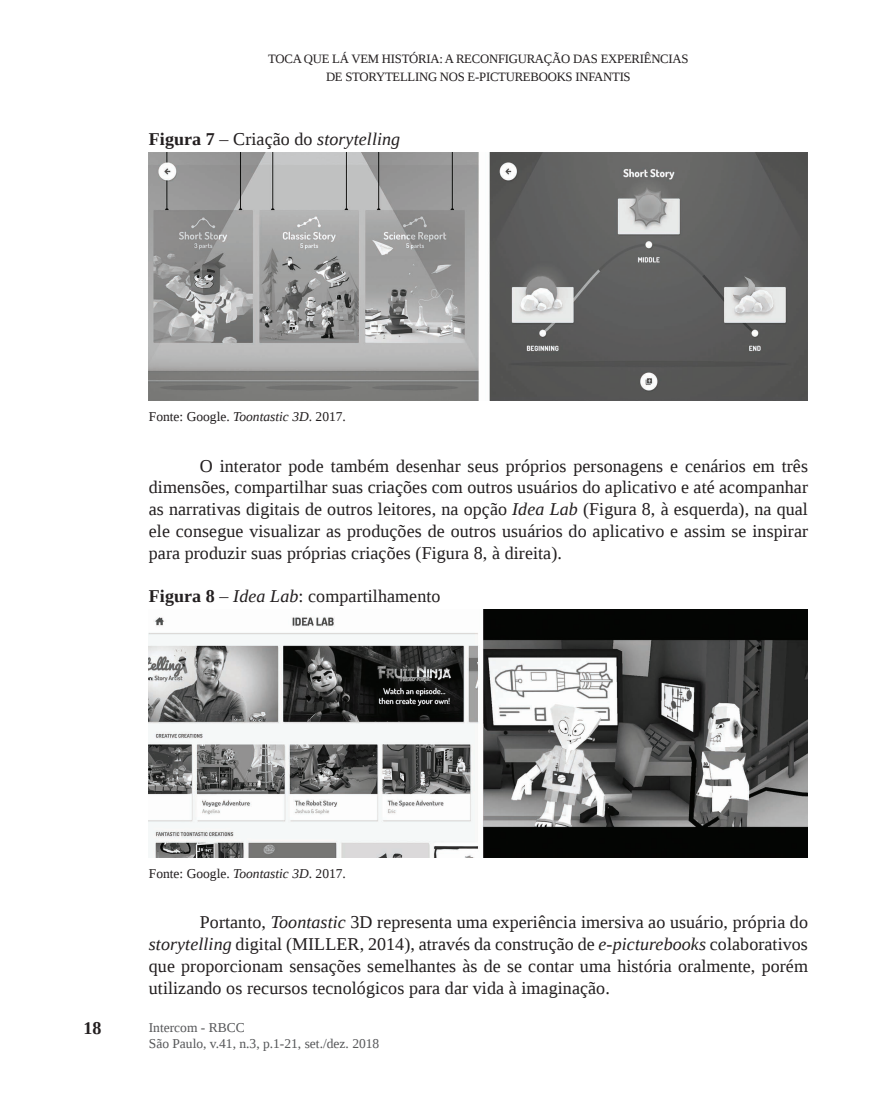
<style>
.page{position:relative;width:893px;height:1106px;background:#fff}
.page>*{position:absolute;margin:0;border:0;box-sizing:border-box;transform-origin:0 0}
.PN{font:18px/21.8px "Liberation Serif";letter-spacing:.005em;color:#231f20;text-align:justify}
.Tf{font:18px "Liberation Serif";letter-spacing:.005em;color:#231f20}
.Tf-2{font:italic 18px "Liberation Serif";letter-spacing:.005em;color:#231f20}
.t1{font:700 18px "Liberation Serif";color:#231f20}
.Fon{font:13.5px "Liberation Serif";color:#231f20}
.t2{font:13.5px/16.2px "Liberation Serif";color:#57585a}
.t3{font:12.75px/18px "Liberation Serif";letter-spacing:-.02em;color:#231f20;text-align:center}
.s1{font-weight:700;font-style:normal}
.s2{font-style:normal}
.s3{font-style:italic}
.s4{font-weight:700}
</style>
<div class="page">
<img style="left:149px;top:153px;width:659px;height:248px">
<img style="left:149px;top:610px;width:659px;height:247px">
<p class="t3" style="left:268px;top:49px;width:422px">TOCA QUE LÁ VEM HISTÓRIA: A RECONFIGURAÇÃO DAS EXPERIÊNCIAS<br>DE STORYTELLING NOS E-PICTUREBOOKS INFANTIS</p>
<p class="Tf-2" style="left:149px;top:127px;width:253px"><span class="s1">Figura 7</span> <span class="s2">– Criação do</span> storytelling</p>
<p class="Fon" style="left:149px;top:408px;width:199px">Fonte: Google. <span class="s3">Toontastic 3D</span>. 2017.</p>
<p class="PN" style="left:149px;top:454px;width:661px;text-indent:51px">O interator pode também desenhar seus próprios personagens e cenários em três dimensões, compartilhar suas criações com outros usuários do aplicativo e até acompanhar as narrativas digitais de outros leitores, na opção <span class="s3">Idea Lab</span> (Figura 8, à esquerda), na qual ele consegue visualizar as produções de outros usuários do aplicativo e assim se inspirar para produzir suas próprias criações (Figura 8, à direita).</p>
<p class="Tf" style="left:149px;top:584px;width:293px"><span class="s4">Figura 8</span> – <span class="s3">Idea Lab</span>: compartilhamento</p>
<p class="t1" style="left:84px;top:1016px;width:19px">18</p>
<p class="Fon" style="left:149px;top:864px;width:199px">Fonte: Google. <span class="s3">Toontastic 3D</span>. 2017.</p>
<p class="PN" style="left:149px;top:911px;width:661px;text-indent:51px">Portanto, <span class="s3">Toontastic</span> 3D representa uma experiência imersiva ao usuário, própria do <span class="s3">storytelling</span> digital (MILLER, 2014), através da construção de <span class="s3">e-picturebooks</span> colaborativos que proporcionam sensações semelhantes às de se contar uma história oralmente, porém utilizando os recursos tecnológicos para dar vida à imaginação.</p>
<p class="t2" style="left:149px;top:1018px;width:232px">Intercom - RBCC<br>São Paulo, v.41, n.3, p.1-21, set./dez. 2018</p>
</div>
